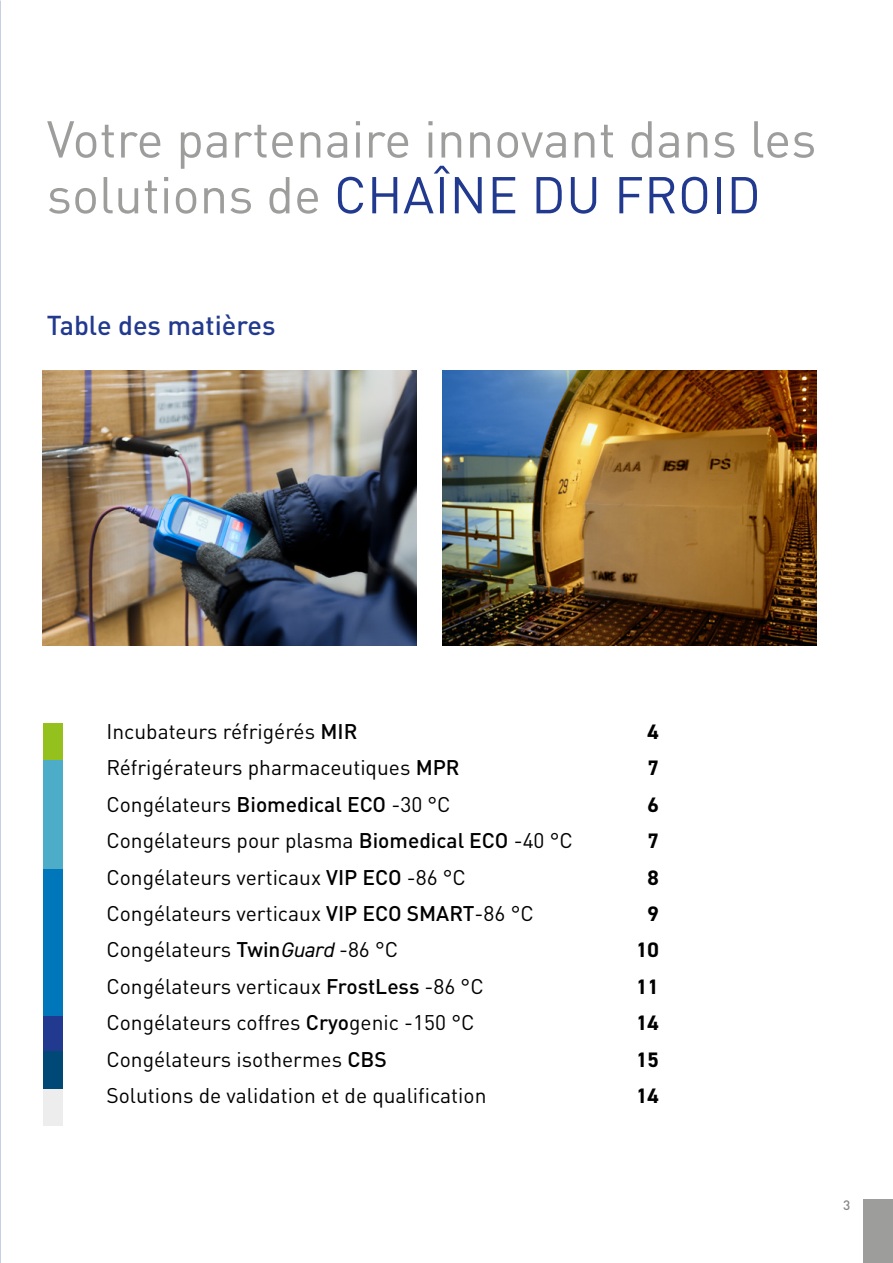
<style>
.page{position:relative;width:893px;height:1263px;background:#fff}
.page>*{position:absolute;margin:0;border:0;box-sizing:border-box;transform-origin:0 0}
.t1{font:51px/55.8px "DIN Pro";color:#9d9d9c}
.t2{font:500 27px "DIN Pro";color:#213a8f}
.t3{font:21px "DIN Pro";color:#000}
.t4{font:700 21px "DIN2014";color:#000}
.t5{font:500 13.5px "DIN Pro";color:#878787}
.s1{color:#213a8f}
.s2{font-weight:500}
.s3{font-family:"DIN2014";font-style:italic}
</style>
<div class="page">
<img style="left:442px;top:370px;width:374px;height:275px">
<img style="left:43px;top:370px;width:374px;height:275px">
<div style="left:43px;top:724px;width:19px;height:36px;background:#95c11f"></div>
<div style="left:43px;top:1089px;width:19px;height:37px;background:#ededed"></div>
<div style="left:43px;top:760px;width:19px;height:109px;background:#4dacc7"></div>
<div style="left:43px;top:869px;width:19px;height:157px;background:#0077ba"></div>
<div style="left:43px;top:1016px;width:19px;height:73px;background:#213a8f"></div>
<div style="left:43px;top:1051px;width:19px;height:38px;background:#004876"></div>
<div style="left:863px;top:1199px;width:30px;height:64px;background:#9d9d9c"></div>
<h1 class="t1" style="left:47px;top:106px;width:771px">Votre partenaire innovant dans les solutions de <span class="s1">CHAÎNE DU FROID</span></h1>
<p class="t2" style="left:47px;top:303px;width:230px">Table des matières</p>
<p class="t3" style="left:106px;top:715px;width:252px">Incubateurs réfrigérés <span class="s2">MIR</span></p>
<p class="t4" style="left:648px;top:718px;width:13px">4</p>
<p class="t3" style="left:106px;top:751px;width:355px">Réfrigérateurs pharmaceutiques <span class="s2">MPR</span></p>
<p class="t4" style="left:648px;top:754px;width:13px">7</p>
<p class="t3" style="left:106px;top:788px;width:346px">Congélateurs <span class="s2">Biomedical ECO</span> -30 °C</p>
<p class="t4" style="left:648px;top:791px;width:13px">6</p>
<p class="t3" style="left:106px;top:824px;width:468px">Congélateurs pour plasma <span class="s2">Biomedical ECO</span> -40 °C</p>
<p class="t4" style="left:648px;top:827px;width:13px">7</p>
<p class="t3" style="left:106px;top:860px;width:361px">Congélateurs verticaux <span class="s2">VIP ECO</span> -86 °C</p>
<p class="t4" style="left:648px;top:863px;width:13px">8</p>
<p class="t3" style="left:106px;top:897px;width:429px">Congélateurs verticaux <span class="s2">VIP ECO SMART</span>-86 °C</p>
<p class="t4" style="left:648px;top:900px;width:13px">9</p>
<p class="t3" style="left:106px;top:933px;width:293px">Congélateurs <span class="s2">Twin</span><span class="s3">Guard</span> -86 °C</p>
<p class="t4" style="left:636px;top:936px;width:24px">10</p>
<p class="t3" style="left:106px;top:970px;width:379px">Congélateurs verticaux <span class="s2">FrostLess</span> -86 °C</p>
<p class="t4" style="left:636px;top:972px;width:24px">11</p>
<p class="t3" style="left:106px;top:1006px;width:370px">Congélateurs coffres <span class="s2">Cryo</span>genic -150 °C</p>
<p class="t4" style="left:636px;top:1009px;width:24px">14</p>
<p class="t3" style="left:106px;top:1042px;width:282px">Congélateurs isothermes <span class="s2">CBS</span></p>
<p class="t4" style="left:636px;top:1045px;width:24px">15</p>
<p class="t3" style="left:106px;top:1079px;width:382px">Solutions de validation et de qualification</p>
<p class="t4" style="left:636px;top:1082px;width:24px">14</p>
<p class="t5" style="left:843px;top:1194px;width:9px">3</p>
</div>
